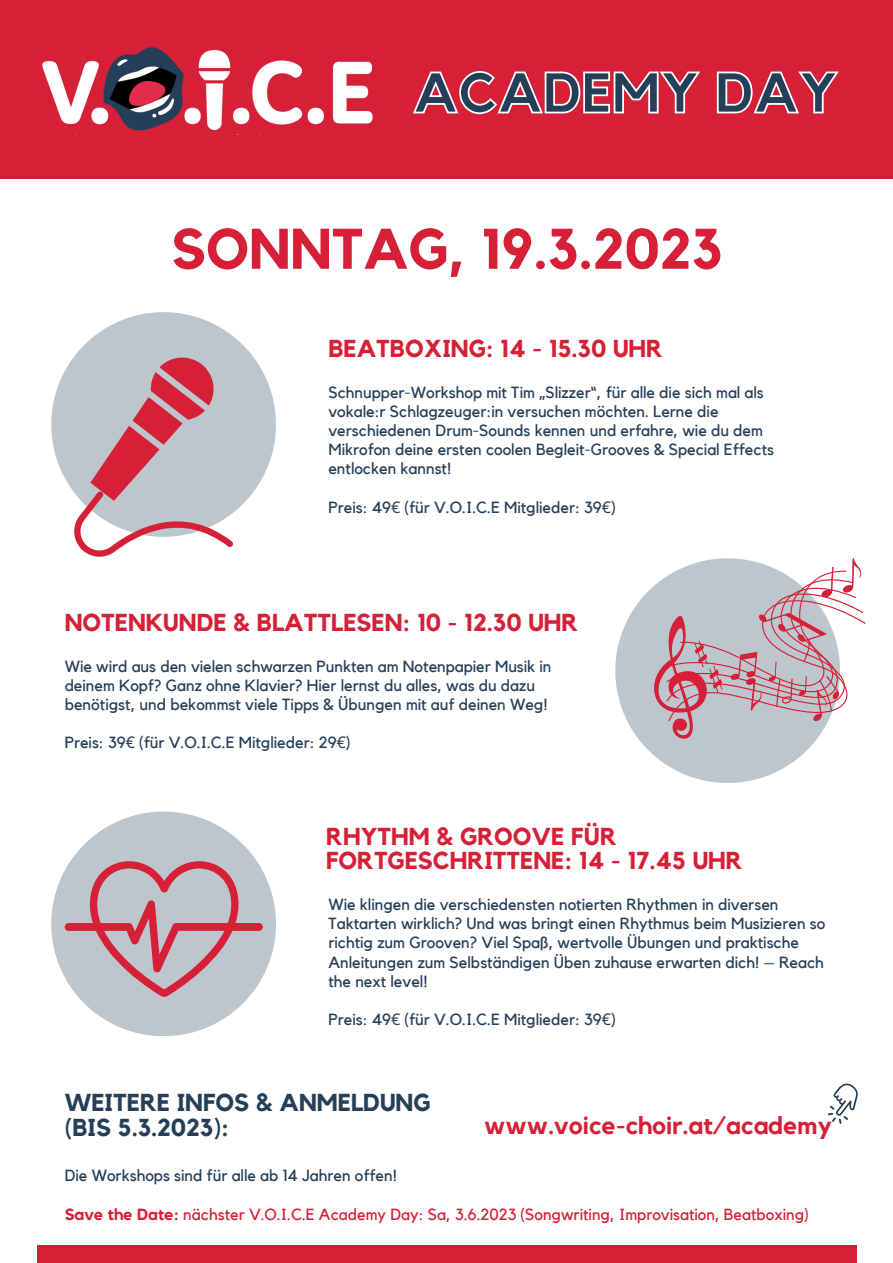
<style>
.page{position:relative;width:893px;height:1263px;background:#fff}
.page>*{position:absolute;margin:0;border:0;box-sizing:border-box;transform-origin:0 0}
.t1{font:700 56.47px "Kollektif";color:#d52037}
.t2{font:700 56.47px "Kollektif";color:#253f58}
.t3{font:700 24.45px/24.2px "Kollektif";color:#d52037}
.t4{font:700 24.45px/24.2px "Kollektif";color:#253f58}
.t5{font:16.12px/19.1px "Kollektif";color:#253f58}
.t6{font:16.12px "Kollektif";color:#d52037}
.s1{font-family:"Noto Sans"}
.s2{font-weight:700}
</style>
<div class="page">
<div style="left:0;top:0;width:893px;height:179px;background:#d52037"></div>
<svg style="left:51px;top:312px;width:225px;height:201px;fill:#bec6cd"></svg>
<svg style="left:615px;top:598px;width:200px;height:185px;fill:#bec6cd"></svg>
<svg style="left:51px;top:811px;width:225px;height:225px;fill:#bec6cd"></svg>
<div style="left:37px;top:1245px;width:819px;height:18px;background:#d52037"></div>
<img style="left:42px;top:49px;width:331px;height:82px">
<img style="left:92px;top:47px;width:103px;height:84px">
<svg style="left:69px;top:354px;width:164px;height:203px;background:#cba9b3"></svg>
<svg style="left:642px;top:558px;width:223px;height:183px"></svg>
<svg style="left:65px;top:861px;width:198px;height:136px;background:#c3a5af"></svg>
<svg style="left:828px;top:1083px;width:30px;height:41px"></svg>
<svg style="left:413px;top:71px;width:426px;height:44px"></svg>
<h1 class="t2" style="left:413px;top:67px;width:426px">ACADEMY DAY</h1>
<h1 class="t1" style="left:171px;top:223px;width:553px">SONNTAG, 19.3.2023</h1>
<h2 class="t3" style="left:328px;top:338px;width:336px">BEATBOXING: 14 - 15.30 UHR</h2>
<p class="t5" style="left:328px;top:383px;width:447px">Schnupper-Workshop mit Tim „Slizzer“, für alle die sich mal als vokale:r Schlagzeuger:in versuchen möchten. Lerne die verschiedenen Drum-Sounds kennen und erfahre, wie du dem Mikrofon deine ersten coolen Begleit-Grooves &amp; Special Effects entlocken kannst!</p>
<p class="t5" style="left:328px;top:498px;width:289px">Preis: 49<span class="s1">€</span> (für V.O.I.C.E Mitglieder: 39<span class="s1">€</span>)</p>
<h2 class="t3" style="left:65px;top:611px;width:515px">NOTENKUNDE &amp; BLATTLESEN: 10 - 12.30 UHR</h2>
<p class="t5" style="left:65px;top:657px;width:488px">Wie wird aus den vielen schwarzen Punkten am Notenpapier Musik in deinem Kopf? Ganz ohne Klavier? Hier lernst du alles, was du dazu benötigst, und bekommst viele Tipps &amp; Übungen mit auf deinen Weg!</p>
<p class="t5" style="left:65px;top:734px;width:288px">Preis: 39<span class="s1">€</span> (für V.O.I.C.E Mitglieder: 29<span class="s1">€</span>)</p>
<h2 class="t3" style="left:326px;top:825px;width:418px">RHYTHM &amp; GROOVE FÜR<br>FORTGESCHRITTENE: 14 - 17.45 UHR</h2>
<p class="t5" style="left:328px;top:895px;width:498px">Wie klingen die verschiedensten notierten Rhythmen in diversen Taktarten wirklich? Und was bringt einen Rhythmus beim Musizieren so richtig zum Grooven? Viel Spaß, wertvolle Übungen und praktische Anleitungen zum Selbständigen Üben zuhause erwarten dich! – Reach the next level!</p>
<p class="t5" style="left:328px;top:1010px;width:289px">Preis: 49<span class="s1">€</span> (für V.O.I.C.E Mitglieder: 39<span class="s1">€</span>)</p>
<h2 class="t4" style="left:65px;top:1091px;width:367px">WEITERE INFOS &amp; ANMELDUNG (BIS 5.3.2023):</h2>
<p class="t5" style="left:65px;top:1167px;width:334px">Die Workshops sind für alle ab 14 Jahren offen!</p>
<h2 class="t3" style="left:484px;top:1114px;width:349px">www.voice-choir.at/academy</h2>
<p class="t6" style="left:65px;top:1206px;width:746px"><span class="s2">Save the Date:</span> nächster V.O.I.C.E Academy Day: Sa, 3.6.2023 (Songwriting, Improvisation, Beatboxing)</p>
</div>
